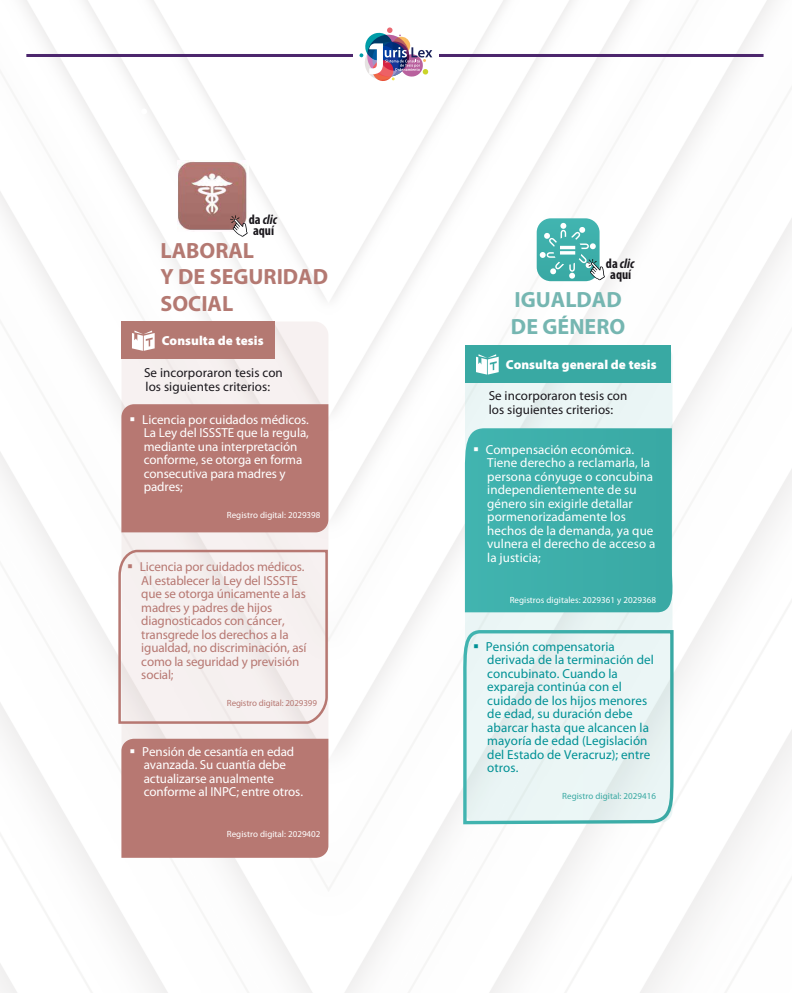
<style>
.page{position:relative;width:792px;height:993px;background:#fff}
.page>*{position:absolute;margin:0;border:0;box-sizing:border-box;transform-origin:0 0}
.t1{font:700 22.1px/26.5px "Myriad Pro";color:#b47972}
.t2{font:700 22.1px/26.5px "Myriad Pro";color:#75b6b1}
.t3{font:700 condensed 13.7px/11.1px "Myriad Pro";color:#1a171c;text-align:center}
.t4{font:13.1px/13.5px "Myriad Pro";letter-spacing:-.005em;color:#fff}
.t5{font:13.1px/13.5px "Myriad Pro";letter-spacing:.005em;color:#009195}
.t6{font:13.1px/13.5px "Myriad Pro";letter-spacing:-.01em;color:#b77872}
.t7{font:13.1px/13.5px "Myriad Pro";letter-spacing:.005em;color:#1a171c}
.t8{font:900 13.1px "Myriad Pro";letter-spacing:.005em;color:#fff}
.t9{font:9px "Myriad Pro";letter-spacing:.005em;color:#fff}
.t10{font:9px "Myriad Pro";letter-spacing:.005em;color:#39a9a3}
.t11{font:9px "Myriad Pro";letter-spacing:-.01em;color:#b77872}
.s1{font-style:italic}
</style>
<div class="page">
<img style="left:0;top:0;width:792px;height:992px">
<hr style="left:26px;top:54px;width:738px;height:3px;background:#4c266d">
<div style="left:353px;top:25px;width:86px;height:60px;background:#fff"></div>
<img style="left:359px;top:27px;width:73px;height:54px">
<div style="left:122px;top:321px;width:206px;height:524px;background:#f6f0f0;border-radius:14px"></div>
<div style="left:121px;top:404px;width:207px;height:128px;background:#b77872"></div>
<div style="left:121px;top:738px;width:207px;height:119px;background:#b77872"></div>
<div style="left:122px;top:321px;width:153px;height:38px;background:#b47972"></div>
<svg style="left:132px;top:330px;width:23px;height:21px"></svg>
<svg style="left:122px;top:104px;width:6px;height:6px"></svg>
<svg style="left:141px;top:108px;width:6px;height:7px"></svg>
<div style="left:465px;top:345px;width:207px;height:477px;background:#eaf5f5;border-radius:11px"></div>
<div style="left:465px;top:428px;width:213px;height:184px;background:#3dafaa"></div>
<svg style="left:462px;top:628px;width:213px;height:197px"></svg>
<svg style="left:117px;top:548px;width:212px;height:176px"></svg>
<img style="left:178px;top:161px;width:70px;height:71px">
<svg style="left:230px;top:215px;width:18px;height:22px"></svg>
<svg style="left:537px;top:218px;width:68px;height:63px"></svg>
<div style="left:466px;top:345px;width:205px;height:38px;background:#39a9a3"></div>
<svg style="left:476px;top:354px;width:23px;height:20px"></svg>
<p class="t3" style="left:249px;top:213px;width:30px">da <span class="s1">clic </span>aquí</p>
<h1 class="t1" style="left:161px;top:236px;width:169px">LABORAL<br>Y DE SEGURIDAD<br>SOCIAL</h1>
<p class="t8" style="left:162px;top:332px;width:103px">Consulta de tesis</p>
<p class="t7" style="left:144px;top:366px;width:140px">Se incorporaron tesis con los siguientes criterios:</p>
<p class="t4" style="left:144px;top:412px;width:167px;text-indent:-14px">▪ Licencia por cuidados médicos.<br>La Ley del ISSSTE que la regula, mediante una interpretación conforme, se otorga en forma consecutiva para madres y padres;</p>
<p class="t9" style="left:227px;top:509px;width:95px">Registro digital: 2029398</p>
<p class="t6" style="left:141px;top:560px;width:167px;text-indent:-14px">▪ Licencia por cuidados médicos.<br>Al establecer la Ley del ISSSTE que se otorga únicamente a las madres y padres de hijos diagnosticados con cáncer, transgrede los derechos a la igualdad, no discriminación, así como la seguridad y previsión social;</p>
<p class="t11" style="left:227px;top:697px;width:92px">Registro digital: 2029399</p>
<p class="t4" style="left:144px;top:744px;width:161px;text-indent:-14px">▪ Pensión de cesantía en edad avanzada. Su cuantía debe actualizarse anualmente conforme al INPC; entre otros.</p>
<p class="t9" style="left:227px;top:828px;width:95px">Registro digital: 2029402</p>
<p class="t3" style="left:606px;top:257px;width:30px">da <span class="s1">clic </span>aquí</p>
<h1 class="t2" style="left:511px;top:286px;width:116px">IGUALDAD<br>DE GÉNERO</h1>
<p class="t8" style="left:506px;top:355px;width:152px">Consulta general de tesis</p>
<p class="t7" style="left:489px;top:388px;width:140px">Se incorporaron tesis con los siguientes criterios:</p>
<p class="t4" style="left:487px;top:442px;width:170px;text-indent:-14px">▪ Compensación económica.<br>Tiene derecho a reclamarla, la persona cónyuge o concubina independientemente de su género sin exigirle detallar pormenorizadamente los hechos de la demanda, ya que vulnera el derecho de acceso a la justicia;</p>
<p class="t9" style="left:510px;top:593px;width:148px">Registros digitales: 2029361 y 2029368</p>
<p class="t5" style="left:487px;top:639px;width:168px;text-indent:-14px">▪ Pensión compensatoria derivada de la terminación del concubinato. Cuando la expareja continúa con el cuidado de los hijos menores de edad, su duración debe abarcar hasta que alcancen la mayoría de edad (Legislación del Estado de Veracruz); entre otros.</p>
<p class="t10" style="left:562px;top:790px;width:95px">Registro digital: 2029416</p>
</div>
